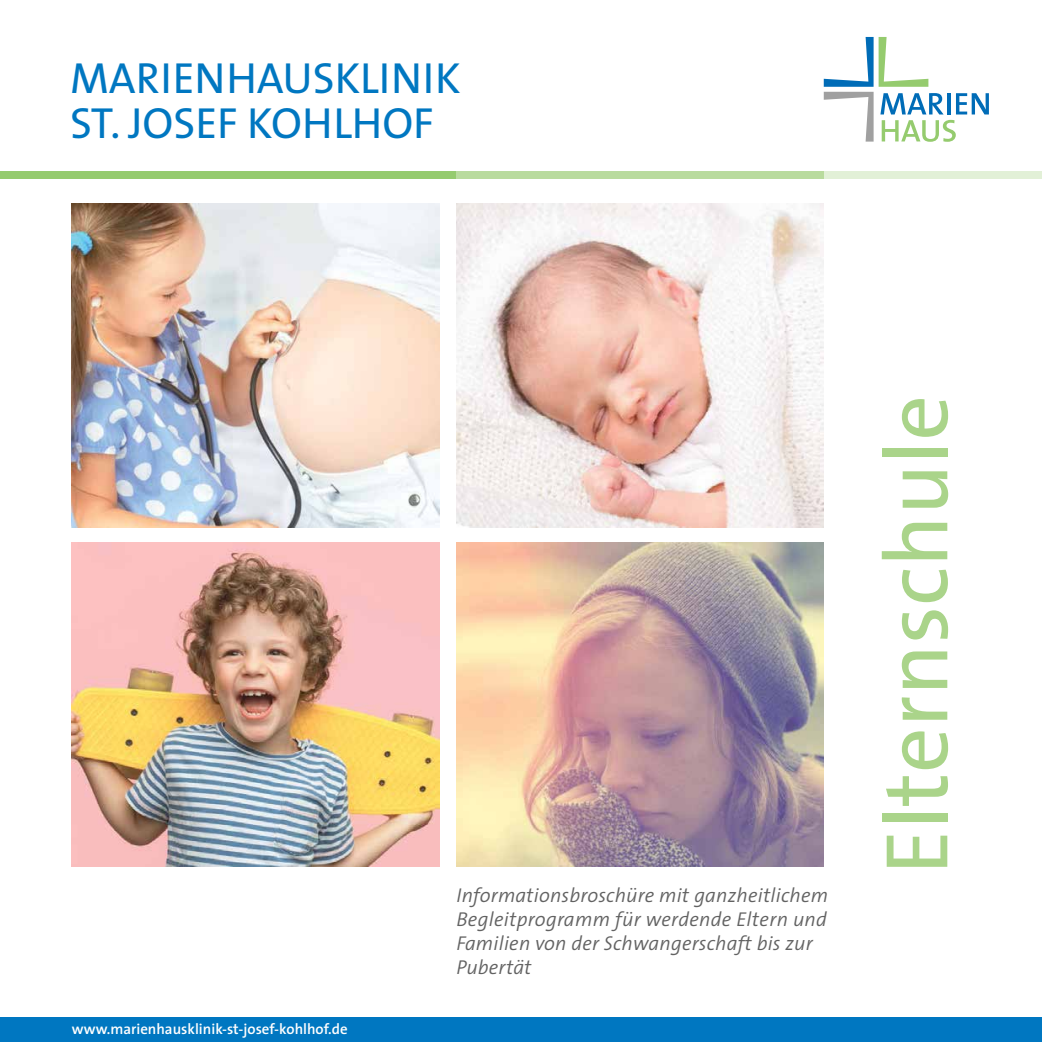
<style>
.page{position:relative;width:1042px;height:1042px;background:#fff}
.page>*{position:absolute;margin:0;border:0;box-sizing:border-box;transform-origin:0 0}
.t1{font:89.77px "The Sans";color:#aad48a}
.t2{font:43.75px/45.5px "The Sans";color:#0077c1}
.t3{font:italic 300 20.12px/24.2px "The Sans";letter-spacing:.01em;color:#626262}
.t4{font:italic 300 20.12px "The Sans";letter-spacing:.015em;color:#636466}
.t5{font:600 14.88px "The Sans";color:#fff}
</style>
<div class="page">
<div style="left:0;top:1017px;width:1042px;height:25px;background:#0077c1"></div>
<img style="left:72px;top:203px;width:367px;height:324px">
<img style="left:457px;top:203px;width:367px;height:324px">
<img style="left:72px;top:542px;width:367px;height:324px">
<img style="left:457px;top:542px;width:367px;height:324px">
<div style="left:0;top:172px;width:752px;height:7px;background:#95cb6e"></div>
<div style="left:787px;top:172px;width:255px;height:7px;background:#e2f0d7"></div>
<div style="left:456px;top:172px;width:367px;height:7px;background:#b9db9e"></div>
<svg style="left:824px;top:37px;width:165px;height:105px"></svg>
<h2 class="t2" style="left:70px;top:59px;width:392px">MARIENHAUSKLINIK<br>ST. JOSEF KOHLHOF</h2>
<p class="t5" style="left:72px;top:1023px;width:277px">www.marienhausklinik-st-josef-kohlhof.de</p>
<p class="t3" style="left:456px;top:884px;width:373px">Informationsbroschüre mit ganzheitlichem Begleitprogramm für werdende Eltern und Familien von der Schwangerschaft bis zur Pubertät</p>
<p class="t4" style="left:455px;top:928px;width:372px">Begleitprogramm für werdende Eltern und</p>
<h1 class="t1" style="left:882px;top:875px;width:482px;rotate:-90deg">Elternschule</h1>
</div>
